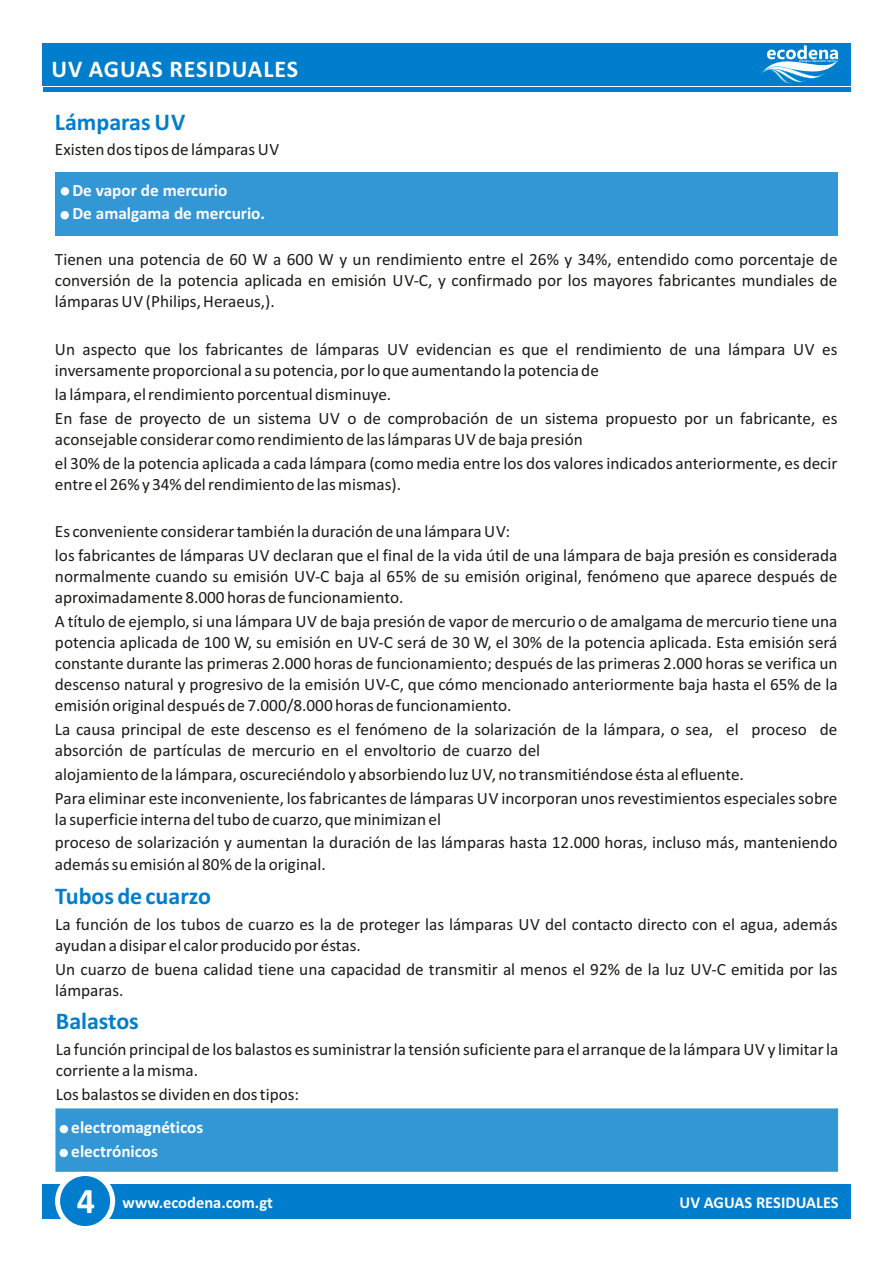
<style>
.page{position:relative;width:893px;height:1263px;background:#fff}
.page>*{position:absolute;margin:0;border:0;box-sizing:border-box;transform-origin:0 0}
.t1{font:700 36px "Calibri";color:#fefefe}
.t2{font:700 24px "Calibri";color:#007dcc}
.t3{font:700 24px "Calibri";letter-spacing:.04em;color:#fefefe}
.t4{font:17.25px/21px "Calibri";color:#1c1b17}
.t5{font:700 17.25px/23.9px "Calibri";color:#fefefe}
.t6{font:700 16.5px "Calibri";color:#fefefe}
</style>
<div class="page">
<div style="left:42px;top:1184px;width:809px;height:34px;background:#007dcc"></div>
<div style="left:55px;top:1171px;width:60px;height:60px;background:#fefefe;border-radius:50%"></div>
<div style="left:60px;top:1176px;width:50px;height:50px;background:#007dcc;border-radius:50%"></div>
<div style="left:43px;top:43px;width:808px;height:42px;background:#007dcc"></div>
<hr style="left:43px;top:88px;width:808px;height:4px;background:#007dcc">
<svg style="left:758px;top:45px;width:81px;height:43px"></svg>
<div style="left:55px;top:172px;width:783px;height:64px;background:#3397d6"></div>
<div style="left:61px;top:187px;width:8px;height:9px;background:#fefefe;border-radius:50%"></div>
<div style="left:61px;top:211px;width:8px;height:8px;background:#fefefe;border-radius:50%"></div>
<div style="left:55px;top:1108px;width:783px;height:64px;background:#3397d6"></div>
<svg style="left:78px;top:1171px;width:14px;height:1px"></svg>
<div style="left:60px;top:1125px;width:8px;height:8px;background:#fefefe;border-radius:50%"></div>
<div style="left:59px;top:1149px;width:9px;height:8px;background:#fefefe;border-radius:50%"></div>
<h2 class="t3" style="left:52px;top:59px;width:248px">UV AGUAS RESIDUALES</h2>
<h2 class="t2" style="left:55px;top:112px;width:132px">Lámparas UV</h2>
<p class="t4" style="left:55px;top:141px;width:226px">Existen dos tipos de lámparas UV</p>
<p class="t5" style="left:72px;top:179px;width:194px">De vapor de mercurio<br>De amalgama de mercurio.</p>
<p class="t4" style="left:55px;top:250px;width:784px;text-align:justify">Tienen una potencia de 60 W a 600 W y un rendimiento entre el 26% y 34%, entendido como porcentaje de conversión de la potencia aplicada en emisión UV-C, y confirmado por los mayores fabricantes mundiales de lámparas UV (Philips, Heraeus,).</p>
<p class="t4" style="left:55px;top:340px;width:784px">Un aspecto que los fabricantes de lámparas UV evidencian es que el rendimiento de una lámpara UV es inversamente proporcional a su potencia, por lo que aumentando la potencia de</p>
<p class="t4" style="left:55px;top:384px;width:784px;line-height:23.9px">la lámpara, el rendimiento porcentual disminuye.<br>En fase de proyecto de un sistema UV o de comprobación de un sistema propuesto por un fabricante, es</p>
<p class="t4" style="left:55px;top:428px;width:784px;line-height:23.9px">aconsejable considerar como rendimiento de las lámparas UV de baja presión<br>el 30% de la potencia aplicada a cada lámpara (como media entre los dos valores indicados anteriormente, es decir</p>
<p class="t4" style="left:55px;top:475px;width:348px">entre el 26% y 34% del rendimiento de las mismas).</p>
<p class="t4" style="left:55px;top:521px;width:784px;line-height:23.9px">Es conveniente considerar también la duración de una lámpara UV:<br>los fabricantes de lámparas UV declaran que el final de la vida útil de una lámpara de baja presión es considerada</p>
<p class="t4" style="left:55px;top:567px;width:784px">normalmente cuando su emisión UV-C baja al 65% de su emisión original, fenómeno que aparece después de aproximadamente 8.000 horas de funcionamiento.</p>
<p class="t4" style="left:55px;top:612px;width:784px;text-align:justify">A título de ejemplo, si una lámpara UV de baja presión de vapor de mercurio o de amalgama de mercurio tiene una potencia aplicada de 100 W, su emisión en UV-C será de 30 W, el 30% de la potencia aplicada. Esta emisión será constante durante las primeras 2.000 horas de funcionamiento; después de las primeras 2.000 horas se verifica un descenso natural y progresivo de la emisión UV-C, que cómo mencionado anteriormente baja hasta el 65% de la emisión original después de 7.000/8.000 horas de funcionamiento.</p>
<p class="t4" style="left:55px;top:720px;width:784px">La causa principal de este descenso es el fenómeno de la solarización de la lámpara, o sea, el proceso de absorción de partículas de mercurio en el envoltorio de cuarzo del</p>
<p class="t4" style="left:55px;top:763px;width:784px;line-height:23.9px">alojamiento de la lámpara, oscureciéndolo y absorbiendo luz UV, no transmitiéndose ésta al efluente.<br>Para eliminar este inconveniente, los fabricantes de lámparas UV incorporan unos revestimientos especiales sobre</p>
<p class="t4" style="left:55px;top:808px;width:784px;line-height:23.9px">la superficie interna del tubo de cuarzo, que minimizan el<br>proceso de solarización y aumentan la duración de las lámparas hasta 12.000 horas, incluso más, manteniendo</p>
<p class="t4" style="left:55px;top:855px;width:272px">además su emisión al 80% de la original.</p>
<h2 class="t2" style="left:55px;top:886px;width:157px">Tubos de cuarzo</h2>
<p class="t4" style="left:55px;top:915px;width:784px">La función de los tubos de cuarzo es la de proteger las lámparas UV del contacto directo con el agua, además ayudan a disipar el calor producido por éstas.</p>
<p class="t4" style="left:55px;top:960px;width:784px">Un cuarzo de buena calidad tiene una capacidad de transmitir al menos el 92% de la luz UV-C emitida por las lámparas.</p>
<h2 class="t2" style="left:56px;top:1011px;width:84px">Balastos</h2>
<p class="t4" style="left:56px;top:1040px;width:784px">La función principal de los balastos es suministrar la tensión suficiente para el arranque de la lámpara UV y limitar la corriente a la misma.</p>
<p class="t4" style="left:56px;top:1085px;width:245px">Los balastos se dividen en dos tipos:</p>
<p class="t5" style="left:71px;top:1117px;width:134px">electromagnéticos electrónicos</p>
<h1 class="t1" style="left:77px;top:1186px;width:20px">4</h1>
<p class="t6" style="left:123px;top:1196px;width:152px">www.ecodena.com.gt</p>
<p class="t6" style="left:680px;top:1195px;width:161px">UV AGUAS RESIDUALES</p>
</div>
